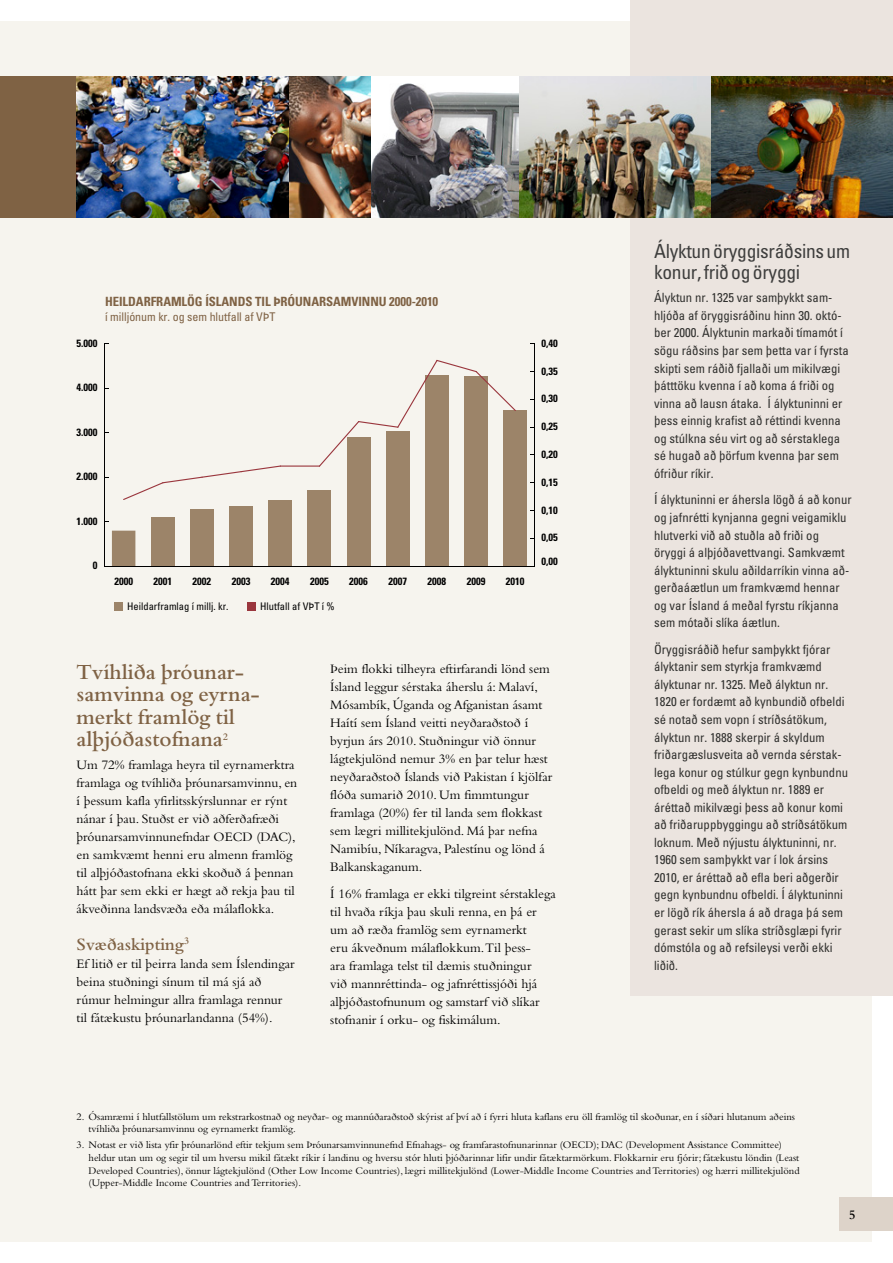
<style>
.page{position:relative;width:893px;height:1263px;background:#fff}
.page>*{position:absolute;margin:0;border:0;box-sizing:border-box;transform-origin:0 0}
.t1{font:600 22.5px/22.5px "Bembo Std";color:#7f6244}
.t2{font:condensed 19.5px/21px "Univers";letter-spacing:-.015em;color:#3e3e3d}
.t3{font:600 18px "Bembo Std";color:#7f6244}
.t4{font:13.5px/18px "Bembo Std";color:#000}
.t5{font:600 13.5px "Bembo Std";color:#000}
.t6{font:condensed 12.75px/17.5px "Univers";color:#30302e}
.t7{font:700 condensed 12.75px "Univers";letter-spacing:-.005em;color:#7f6244}
.t8{font:condensed 12px "Univers";letter-spacing:-.005em;color:#7f6244}
.t9{font:10.5px/12.8px "Bembo Std";color:#000}
.t10{font:700 condensed 10.5px "Univers";color:#000}
.t11{font:condensed 10.5px "Univers";color:#000}
</style>
<div class="page">
<div style="left:0;top:21px;width:872px;height:1221px;background:#f6f4ee"></div>
<div style="left:630px;top:0;width:263px;height:995px;background:#ebe4df"></div>
<div style="left:0;top:77px;width:77px;height:141px;background:#7f6244"></div>
<hr style="left:104px;top:344px;width:1px;height:222px;background:#000">
<svg style="left:111px;top:531px;width:24px;height:35px"></svg>
<div style="left:151px;top:517px;width:24px;height:49px;background:#9c8469"></div>
<div style="left:190px;top:510px;width:24px;height:56px;background:#9c8469"></div>
<div style="left:229px;top:506px;width:24px;height:60px;background:#9c8469"></div>
<div style="left:269px;top:500px;width:23px;height:66px;background:#9c8469"></div>
<div style="left:308px;top:490px;width:23px;height:76px;background:#9c8469"></div>
<div style="left:347px;top:437px;width:23px;height:129px;background:#9c8469"></div>
<div style="left:386px;top:431px;width:23px;height:135px;background:#9c8469"></div>
<div style="left:425px;top:376px;width:24px;height:190px;background:#9c8469"></div>
<div style="left:464px;top:377px;width:24px;height:189px;background:#9c8469"></div>
<div style="left:503px;top:410px;width:24px;height:156px;background:#9c8469"></div>
<hr style="left:104px;top:566px;width:431px;height:1px;background:#000">
<hr style="left:535px;top:344px;width:1px;height:222px;background:#000">
<svg style="left:123px;top:465px;width:157px;height:35px"></svg>
<hr style="left:280px;top:465px;width:40px;height:2px;background:#9a363d">
<svg style="left:319px;top:360px;width:197px;height:107px"></svg>
<div style="left:114px;top:602px;width:8px;height:8px;background:#9c8469"></div>
<div style="left:247px;top:602px;width:8px;height:8px;background:#9a363d"></div>
<img style="left:370px;top:77px;width:149px;height:141px">
<img style="left:519px;top:77px;width:374px;height:141px">
<img style="left:77px;top:77px;width:293px;height:141px">
<div style="left:840px;top:1198px;width:53px;height:33px;background:#ddd3c9"></div>
<p class="t10" style="left:76px;top:337px;width:22px">5.000</p>
<p class="t7" style="left:105px;top:294px;width:335px">HEILDARFRAMLÖG ÍSLANDS TIL ÞRÓUNARSAMVINNU 2000-2010</p>
<p class="t8" style="left:105px;top:309px;width:172px">í milljónum kr. og sem hlutfall af VÞT</p>
<p class="t10" style="left:76px;top:381px;width:22px">4.000</p>
<p class="t10" style="left:76px;top:426px;width:22px">3.000</p>
<p class="t10" style="left:76px;top:470px;width:22px">2.000</p>
<p class="t10" style="left:76px;top:515px;width:22px">1.000</p>
<p class="t10" style="left:93px;top:559px;width:6px">0</p>
<p class="t10" style="left:114px;top:575px;width:20px">2000</p>
<p class="t10" style="left:153px;top:575px;width:20px">2001</p>
<p class="t10" style="left:193px;top:575px;width:20px">2002</p>
<p class="t10" style="left:232px;top:575px;width:20px">2003</p>
<p class="t10" style="left:271px;top:575px;width:20px">2004</p>
<p class="t10" style="left:310px;top:575px;width:20px">2005</p>
<p class="t10" style="left:349px;top:575px;width:20px">2006</p>
<p class="t10" style="left:388px;top:575px;width:20px">2007</p>
<p class="t10" style="left:428px;top:575px;width:20px">2008</p>
<p class="t10" style="left:467px;top:575px;width:20px">2009</p>
<p class="t10" style="left:506px;top:575px;width:20px">2010</p>
<p class="t11" style="left:127px;top:600px;width:103px">Heildarframlag í millj. kr.</p>
<p class="t11" style="left:260px;top:600px;width:76px">Hlutfall af VÞT í %</p>
<p class="t10" style="left:542px;top:337px;width:18px">0,40</p>
<p class="t10" style="left:542px;top:364px;width:18px">0,35</p>
<p class="t10" style="left:542px;top:392px;width:18px">0,30</p>
<p class="t10" style="left:542px;top:420px;width:18px">0,25</p>
<p class="t10" style="left:542px;top:448px;width:18px">0,20</p>
<p class="t10" style="left:542px;top:476px;width:18px">0,15</p>
<p class="t10" style="left:542px;top:503px;width:18px">0,10</p>
<p class="t10" style="left:542px;top:531px;width:18px">0,05</p>
<p class="t10" style="left:542px;top:554px;width:18px">0,00</p>
<h1 class="t1" style="left:77px;top:660px;width:184px">Tvíhliða þróunar&shy;samvinna og eyrna&shy;merkt framlög til alþjóðastofnana<sup>2</sup></h1>
<p class="t4" style="left:77px;top:755px;width:222px">Um 72% framlaga heyra til eyrnamerktra framlaga og tvíhliða þróunarsamvinnu, en í þessum kafla yfirlitsskýrslunnar er rýnt nánar í þau. Stuðst er við aðferðafræði þróunarsamvinnunefndar OECD (DAC), en samkvæmt henni eru almenn framlög til alþjóðastofnana ekki skoðuð á þennan hátt þar sem ekki er hægt að rekja þau til ákveðinna landsvæða eða málaflokka.</p>
<h3 class="t3" style="left:77px;top:934px;width:114px">Svæðaskipting<sup>3</sup></h3>
<p class="t4" style="left:77px;top:955px;width:220px">Ef litið er til þeirra landa sem Íslendingar beina stuðningi sínum til má sjá að rúmur helmingur allra framlaga rennur til fátækustu þróunarlandanna (54%).</p>
<p class="t4" style="left:330px;top:659px;width:224px">Þeim flokki tilheyra eftirfarandi lönd sem Ísland leggur sérstaka áherslu á: Malaví, Mósambík, Úganda og Afganistan ásamt Haítí sem Ísland veitti neyðaraðstoð í byrjun árs 2010. Stuðningur við önnur lágtekjulönd nemur 3% en þar telur hæst neyðaraðstoð Íslands við Pakistan í kjölfar flóða sumarið 2010. Um fimmtungur framlaga (20%) fer til landa sem flokkast sem lægri millitekjulönd. Má þar nefna Namibíu, Níkaragva, Palestínu og lönd á Balkanskaganum.</p>
<p class="t4" style="left:330px;top:884px;width:227px">Í 16% framlaga er ekki tilgreint sérstaklega til hvaða ríkja þau skuli renna, en þá er um að ræða framlög sem eyrnamerkt<br>eru ákveðnum málaflokkum.Til þess-<br>ara framlaga telst til dæmis stuðningur<br>við mannréttinda- og jafnréttissjóði hjá alþjóðastofnunum og samstarf við slíkar stofnanir í orku- og fiskimálum.</p>
<h2 class="t2" style="left:654px;top:240px;width:198px">Ályktun öryggisráðsins um konur, frið og öryggi</h2>
<p class="t6" style="left:654px;top:289px;width:196px">Ályktun nr. 1325 var samþykkt sam&shy;hljóða af öryggisráðinu hinn 30. októ&shy;ber 2000. Ályktunin markaði tímamót í sögu ráðsins þar sem þetta var í fyrsta skipti sem ráðið fjallaði um mikilvægi þátttöku kvenna í að koma á friði og vinna að lausn átaka. Í ályktuninni er þess einnig krafist að réttindi kvenna og stúlkna séu virt og að sérstaklega sé hugað að þörfum kvenna þar sem ófriður ríkir.</p>
<p class="t6" style="left:654px;top:491px;width:199px">Í ályktuninni er áhersla lögð á að konur og jafnrétti kynjanna gegni veigamiklu hlutverki við að stuðla að friði og öryggi á alþjóðavettvangi. Samkvæmt ályktuninni skulu aðildarríkin vinna að&shy;gerðaáætlun um framkvæmd hennar og var Ísland á meðal fyrstu ríkjanna sem mótaði slíka áætlun.</p>
<p class="t6" style="left:654px;top:640px;width:196px">Öryggisráðið hefur samþykkt fjórar ályktanir sem styrkja framkvæmd ályktunar nr. 1325. Með ályktun nr.<br>1820 er fordæmt að kynbundið ofbeldi sé notað sem vopn í stríðsátökum, ályktun nr. 1888 skerpir á skyldum friðargæslusveita að vernda sérstak&shy;lega konur og stúlkur gegn kynbundnu ofbeldi og með ályktun nr. 1889 er áréttað mikilvægi þess að konur komi að friðaruppbyggingu að stríðsátökum loknum. Með nýjustu ályktuninni, nr.<br>1960 sem samþykkt var í lok ársins 2010, er áréttað að efla beri aðgerðir gegn kynbundnu ofbeldi. Í ályktuninni er lögð rík áhersla á að draga þá sem gerast sekir um slíka stríðsglæpi fyrir dómstóla og að refsileysi verði ekki liðið.</p>
<p class="t9" style="left:89px;top:1110px;width:708px;text-indent:-12px">2.Ó samræmi í hlutfallstölum um rekstrarkostnað og neyðar- og mannúðaraðstoð skýrist af því að í fyrri hluta kaflans eru öll framlög til skoðunar, en í síðari hlutanum aðeins tvíhliða þróunarsamvinnu og eyrnamerkt framlög.</p>
<p class="t9" style="left:89px;top:1138px;width:713px;text-indent:-12px">3. Notast er við lista yfir þróunarlönd eftir tekjum sem Þróunarsamvinnunefnd Efnahags- og framfarastofnunarinnar (OECD); DAC (Development Assistance Committee) heldur utan um og segir til um hversu mikil fátækt ríkir í landinu og hversu stór hluti þjóðarinnar lifir undir fátæktarmörkum. Flokkarnir eru fjórir; fátækustu löndin (Least Developed Countries), önnur lágtekjulönd (Other Low Income Countries), lægri millitekjulönd (Lower-Middle Income Countries and Territories) og hærri millitekjulönd (Upper-Middle Income Countries and Territories).</p>
<p class="t5" style="left:849px;top:1207px;width:8px">5</p>
</div>
